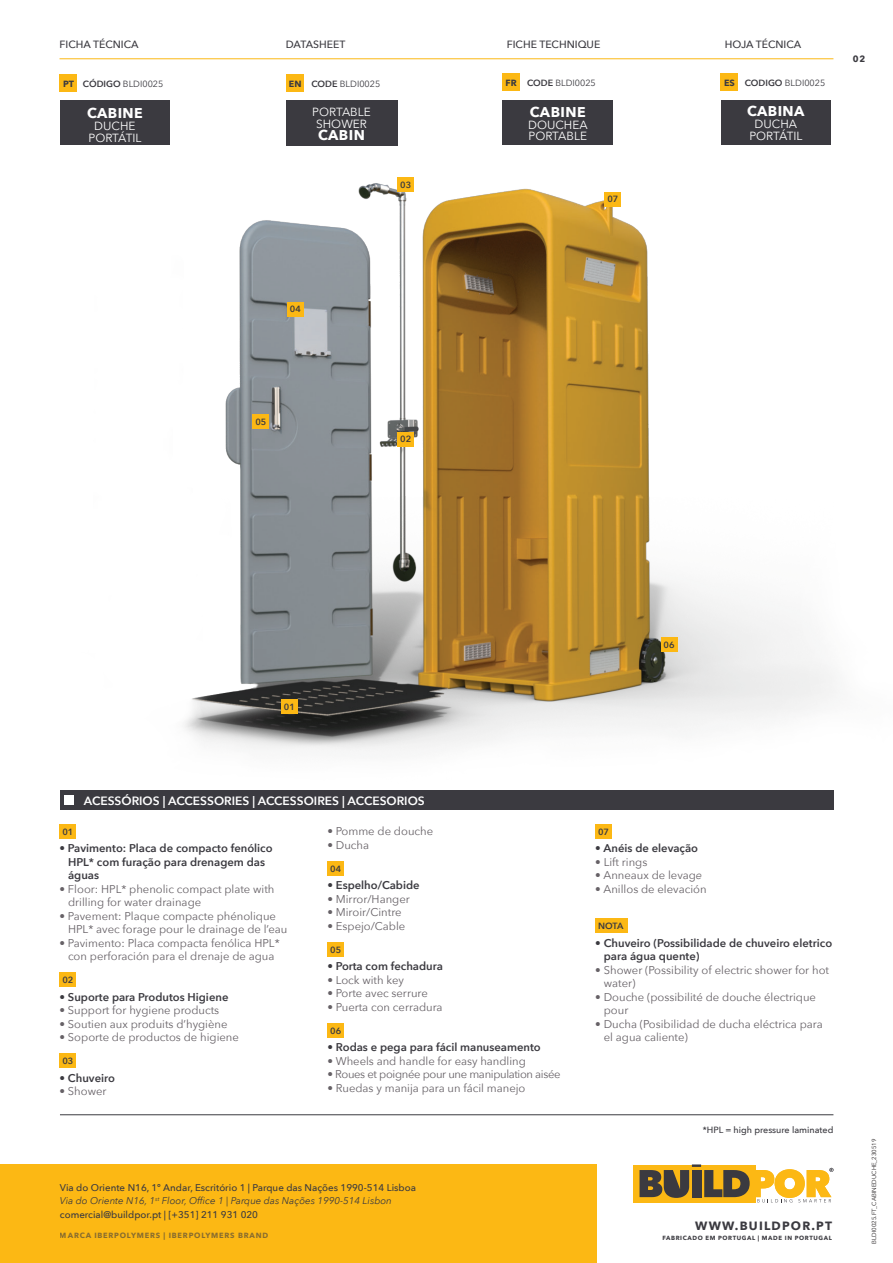
<style>
.page{position:relative;width:893px;height:1263px;background:#fff}
.page>*{position:absolute;margin:0;border:0;box-sizing:border-box;transform-origin:0 0}
.t1{font:700 14.1px "Avenir Next";letter-spacing:.03em;color:#fff}
.t2{font:600 12px "Avenir Next";color:#fff}
.t3{font:700 12px "Avenir Next";letter-spacing:.1em;color:#3b3a40}
.t4{font:11.85px/11.9px "Avenir Next";color:#fff;text-align:center}
.t5{font:11.25px/13.5px "Avenir Next";color:#666166}
.t6{font:600 11.25px/13.5px "Avenir Next";color:#3b3a40}
.t7{font:11.25px "Avenir Next";letter-spacing:-.03em;color:#666166}
.t8{font:500 10.5px "Avenir Next";color:#3b3a40}
.t9{font:500 9.75px/13.5px "Avenir Next";color:#3b3a40}
.t10{font:9px "Avenir Next";color:#3b3a40}
.t11{font:600 9px "Avenir Next";color:#3b3a40}
.t12{font:500 9px "Avenir Next";color:#3b3a40}
.t13{font:700 9px "Avenir Next";color:#3b3a40}
.t14{font:700 7.5px "Avenir Next";letter-spacing:.1em;color:#3b3a40}
.t15{font:700 6px "Avenir Next";letter-spacing:.1em;color:#3b3a40}
.t16{font:6px "Avenir Next";color:#231f20}
.s1{font-weight:700}
.s2{font-weight:600}
.s3{font-weight:400;font-style:italic}
.s4{font-style:italic;color:#777276}
</style>
<div class="page">
<div style="left:60px;top:100px;width:110px;height:45px;background:#3b3a40"></div>
<div style="left:286px;top:100px;width:111px;height:46px;background:#3b3a40"></div>
<div style="left:503px;top:100px;width:110px;height:45px;background:#3b3a40"></div>
<div style="left:721px;top:100px;width:110px;height:45px;background:#3b3a40"></div>
<hr style="left:60px;top:58px;width:773px;height:1px;background:#fcb814">
<div style="left:60px;top:824px;width:16px;height:15px;background:#fcb814"></div>
<div style="left:60px;top:972px;width:16px;height:15px;background:#fcb814"></div>
<div style="left:60px;top:1053px;width:16px;height:15px;background:#fcb814"></div>
<div style="left:327px;top:861px;width:17px;height:14px;background:#fcb814"></div>
<div style="left:327px;top:942px;width:17px;height:14px;background:#fcb814"></div>
<div style="left:327px;top:1023px;width:17px;height:14px;background:#fcb814"></div>
<div style="left:595px;top:824px;width:17px;height:15px;background:#fcb814"></div>
<div style="left:595px;top:918px;width:33px;height:15px;background:#fcb814"></div>
<div style="left:60px;top:790px;width:773px;height:19px;background:#3b3a40"></div>
<div style="left:65px;top:795px;width:9px;height:9px;background:#fff"></div>
<hr style="left:60px;top:1114px;width:773px;height:1px;background:#3b3a40">
<img style="left:184px;top:183px;width:653px;height:568px">
<div style="left:281px;top:699px;width:17px;height:15px;background:#fcb814"></div>
<div style="left:397px;top:432px;width:17px;height:14px;background:#fcb814"></div>
<div style="left:253px;top:414px;width:16px;height:15px;background:#fcb814"></div>
<div style="left:287px;top:302px;width:17px;height:14px;background:#fcb814"></div>
<div style="left:397px;top:177px;width:17px;height:15px;background:#fcb814"></div>
<div style="left:661px;top:637px;width:16px;height:15px;background:#fcb814"></div>
<div style="left:605px;top:192px;width:16px;height:14px;background:#fcb814"></div>
<div style="left:60px;top:74px;width:17px;height:17px;background:#fcb814"></div>
<div style="left:287px;top:74px;width:17px;height:17px;background:#fcb814"></div>
<div style="left:503px;top:74px;width:17px;height:17px;background:#fcb814"></div>
<div style="left:721px;top:74px;width:17px;height:17px;background:#fcb814"></div>
<div style="left:0;top:1165px;width:597px;height:98px;background:#fcb814"></div>
<div style="left:634px;top:1165px;width:122px;height:37px;background:#fcb814"></div>
<svg style="left:639px;top:1165px;width:194px;height:37px"></svg>
<p class="t8" style="left:60px;top:35px;width:80px">FICHA TÉCNICA</p>
<p class="t8" style="left:286px;top:35px;width:61px">DATASHEET</p>
<p class="t8" style="left:507px;top:35px;width:95px">FICHE TECHNIQUE</p>
<p class="t8" style="left:725px;top:35px;width:78px">HOJA TÉCNICA</p>
<p class="t10" style="left:63px;top:76px;width:102px"><span class="s1">PT</span> <span class="s2">CÓDIGO</span> BLDI0025</p>
<p class="t10" style="left:289px;top:76px;width:93px"><span class="s1">EN</span> <span class="s2">CODE</span> BLDI0025</p>
<p class="t10" style="left:506px;top:75px;width:92px"><span class="s1">FR</span> <span class="s2">CODE</span> BLDI0025</p>
<p class="t10" style="left:724px;top:75px;width:103px"><span class="s1">ES</span> <span class="s2">CODIGO</span> BLDI0025</p>
<p class="t1" style="left:87px;top:101px;width:57px">CABINE</p>
<p class="t4" style="left:88px;top:119px;width:55px">DUCHE<br>PORTÁTIL</p>
<p class="t4" style="left:312px;top:106px;width:60px">PORTABLE<br>SHOWER</p>
<p class="t1" style="left:318px;top:123px;width:48px">CABIN</p>
<p class="t11" style="left:400px;top:177px;width:12px">03</p>
<p class="t1" style="left:530px;top:100px;width:57px">CABINE</p>
<p class="t4" style="left:528px;top:118px;width:61px;text-align:left">DOUCHEA<br>PORTABLE</p>
<p class="t11" style="left:607px;top:192px;width:12px">07</p>
<p class="t1" style="left:747px;top:99px;width:59px">CABINA</p>
<p class="t4" style="left:749px;top:117px;width:55px">DUCHA<br>PORTÁTIL</p>
<p class="t13" style="left:853px;top:51px;width:14px">02</p>
<p class="t11" style="left:290px;top:302px;width:12px">04</p>
<p class="t11" style="left:255px;top:414px;width:12px">05</p>
<p class="t11" style="left:400px;top:432px;width:12px">02</p>
<p class="t11" style="left:284px;top:699px;width:12px">01</p>
<p class="t2" style="left:84px;top:790px;width:342px">ACESSÓRIOS | ACCESSORIES | ACCESSOIRES | ACCESORIOS</p>
<p class="t11" style="left:62px;top:824px;width:12px">01</p>
<p class="t6" style="left:68px;top:841px;width:206px;text-indent:-9px">• Pavimento: Placa de compacto fenólico<br>HPL* com furação para drenagem das águas</p>
<p class="t5" style="left:68px;top:881px;width:208px;text-indent:-9px">• Floor: HPL* phenolic compact plate with drilling for water drainage</p>
<p class="t5" style="left:68px;top:908px;width:221px;text-indent:-9px">• Pavement: Plaque compacte phénolique<br>HPL* avec forage pour le drainage de l’eau</p>
<p class="t5" style="left:60px;top:935px;width:222px;text-align:center">• Pavimento: Placa compacta fenólica HPL* con perforación para el drenaje de agua</p>
<p class="t11" style="left:62px;top:972px;width:12px">02</p>
<p class="t6" style="left:60px;top:990px;width:170px">• Suporte para Produtos Higiene</p>
<p class="t5" style="left:60px;top:1003px;width:161px">• Support for hygiene products</p>
<p class="t5" style="left:60px;top:1016px;width:169px">• Soutien aux produits d’hygiène</p>
<p class="t5" style="left:60px;top:1030px;width:181px">• Soporte de productos de higiene</p>
<p class="t11" style="left:62px;top:1053px;width:12px">03</p>
<p class="t6" style="left:60px;top:1071px;width:57px">• Chuveiro</p>
<p class="t5" style="left:60px;top:1084px;width:49px">• Shower</p>
<p class="t5" style="left:327px;top:824px;width:107px">• Pomme de douche</p>
<p class="t5" style="left:327px;top:837px;width:43px">• Ducha</p>
<p class="t11" style="left:330px;top:861px;width:12px">04</p>
<p class="t6" style="left:327px;top:878px;width:94px">• Espelho/Cabide</p>
<p class="t5" style="left:327px;top:891px;width:84px">• Mirror/Hanger</p>
<p class="t5" style="left:327px;top:905px;width:76px">• Miroir/Cintre</p>
<p class="t5" style="left:327px;top:918px;width:79px">• Espejo/Cable</p>
<p class="t11" style="left:330px;top:942px;width:12px">05</p>
<p class="t6" style="left:327px;top:959px;width:117px">• Porta com fechadura</p>
<p class="t5" style="left:327px;top:972px;width:78px">• Lock with key</p>
<p class="t5" style="left:327px;top:986px;width:102px">• Porte avec serrure</p>
<p class="t5" style="left:327px;top:999px;width:117px">• Puerta con cerradura</p>
<p class="t11" style="left:330px;top:1023px;width:12px">06</p>
<p class="t6" style="left:327px;top:1040px;width:215px">• Rodas e pega para fácil manuseamento</p>
<p class="t5" style="left:327px;top:1053px;width:200px">• Wheels and handle for easy handling</p>
<p class="t7" style="left:327px;top:1065px;width:235px">• Roues et poignée pour une manipulation aisée</p>
<p class="t5" style="left:327px;top:1080px;width:200px">• Ruedas y manija para un fácil manejo</p>
<p class="t9" style="left:60px;top:1180px;width:358px">Via do Oriente N16, 1º Andar, Escritório 1 | Parque das Nações 1990-514 Lisboa<br><span class="s3">Via do Oriente N16, 1</span><sup>st</sup> <span class="s3">Floor, Office 1 | Parque das Nações 1990-514 Lisbon </span>comercial@buildpor.pt | [+351] 211 931 020</p>
<p class="t11" style="left:664px;top:637px;width:12px">06</p>
<p class="t11" style="left:598px;top:824px;width:12px">07</p>
<p class="t6" style="left:595px;top:841px;width:104px">• Anéis de elevação</p>
<p class="t5" style="left:595px;top:854px;width:54px">• Lift rings</p>
<p class="t5" style="left:595px;top:868px;width:109px">• Anneaux de levag<span class="s4">e</span></p>
<p class="t5" style="left:595px;top:881px;width:113px">• Anillos de elevación</p>
<p class="t11" style="left:598px;top:918px;width:27px">NOTA</p>
<p class="t6" style="left:604px;top:936px;width:230px;text-indent:-9px">• Chuveiro (Possibilidade de chuveiro eletrico para água quente)</p>
<p class="t5" style="left:604px;top:962px;width:227px;text-indent:-9px">• Shower (Possibility of electric shower for hot water)</p>
<p class="t5" style="left:604px;top:989px;width:214px;text-indent:-9px">• Douche (possibilité de douche électrique pour</p>
<p class="t5" style="left:604px;top:1016px;width:220px;text-indent:-9px">• Ducha (Posibilidad de ducha eléctrica para el agua caliente)</p>
<p class="t12" style="left:703px;top:1122px;width:132px">*HPL = high pressure laminated</p>
<p class="t3" style="left:695px;top:1215px;width:138px">WWW.BUILDPOR.PT</p>
<p class="t14" style="left:60px;top:1229px;width:210px">MARCA IBERPOLYMERS | IBERPOLYMERS BRAND</p>
<p class="t15" style="left:662px;top:1233px;width:171px">FABRICADO EM PORTUGAL | MADE IN PORTUGAL</p>
<p class="t16" style="left:869px;top:1244px;width:107px;rotate:-90deg">BLDI0025.FT_CABINEDUCHE_230519</p>
</div>
